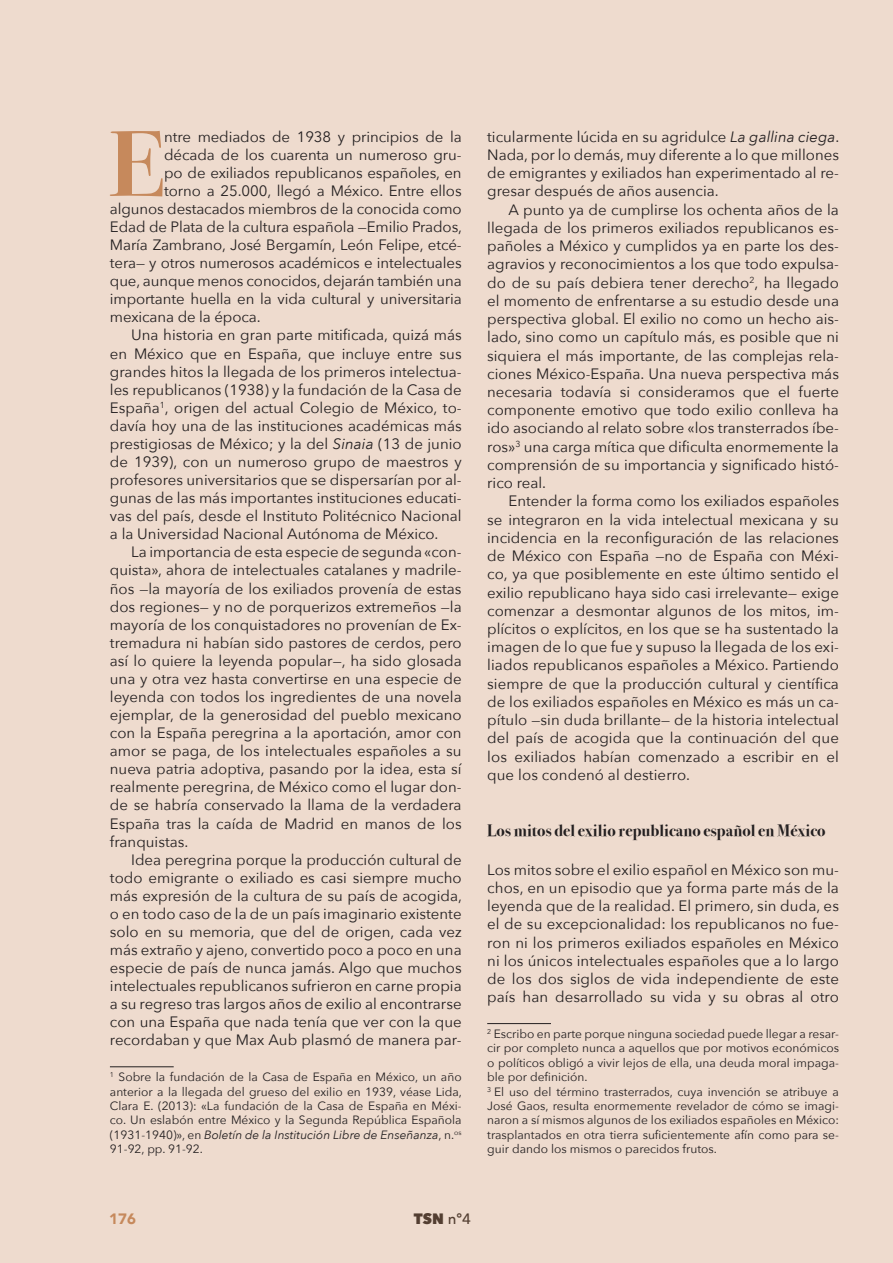
<style>
.page{position:relative;width:893px;height:1263px;background:#eedbce}
.page>*{position:absolute;margin:0;border:0;box-sizing:border-box;transform-origin:0 0}
.t1{font:700 93px "Bodoni Svty Two ITCTT";color:#c6895c}
.Ladillo{font:700 16.5px "Bodoni Svty Two ITCTT";letter-spacing:.005em;color:#231f20}
.t2{font:15px/18.3px "Avenir Next";letter-spacing:-.005em;color:#231f20;text-align:justify}
.t3{font:800 15px "Avenir Next";color:#231f20}
.t4{font:900 15px "Avenir";color:#c6895c}
.Nota_al_pie{font:12px/14.4px "Avenir Next";color:#231f20;text-align:justify}
.s1{font-style:italic}
.s2{font-weight:500}
</style>
<div class="page">
<hr style="left:110px;top:1066px;width:64px;height:1px;background:#231f20">
<hr style="left:487px;top:1023px;width:64px;height:1px;background:#231f20">
<p class="t1" style="left:109px;top:87px;width:57px">E</p>
<p class="t2" style="left:164px;top:127px;width:299px">ntre mediados de 1938 y principios de la</p>
<p class="t2" style="left:164px;top:145px;width:299px">década de los cuarenta un numeroso gru-</p>
<p class="t2" style="left:164px;top:163px;width:299px">po de exiliados republicanos españoles, en</p>
<p class="t2" style="left:164px;top:181px;width:299px">torno a 25.000, llegó a México. Entre ellos</p>
<p class="t2" style="left:110px;top:199px;width:353px">algunos destacados miembros de la conocida como</p>
<p class="t2" style="left:110px;top:217px;width:354px">Edad de Plata de la cultura española —Emilio Prados,</p>
<p class="t2" style="left:110px;top:235px;width:353px">María Zambrano, José Bergamín, León Felipe, etcé-</p>
<p class="t2" style="left:110px;top:253px;width:353px">tera— y otros numerosos académicos e intelectuales</p>
<p class="t2" style="left:110px;top:271px;width:353px">que, aunque menos conocidos, dejarán también una</p>
<p class="t2" style="left:110px;top:289px;width:353px">importante huella en la vida cultural y universitaria</p>
<p class="t2" style="left:110px;top:307px;width:152px">mexicana de la época.</p>
<p class="t2" style="left:110px;top:325px;width:353px;text-indent:21px">Una historia en gran parte mitificada, quizá más en México que en España, que incluye entre sus grandes hitos la llegada de los primeros intelectua&shy;les republicanos (1938) y la fundación de la Casa de España<sup>1</sup>, origen del actual Colegio de México, to&shy;davía hoy una de las instituciones académicas más prestigiosas de México; y la del <span class="s1">Sinaia</span> (13 de junio de 1939), con un numeroso grupo de maestros y profesores universitarios que se dispersarían por al&shy;gunas de las más importantes instituciones educati&shy;vas del país, desde el Instituto Politécnico Nacional a la Universidad Nacional Autónoma de México.</p>
<p class="t2" style="left:110px;top:542px;width:353px;text-indent:21px">La importancia de esta especie de segunda «con&shy;quista», ahora de intelectuales catalanes y madrile&shy;ños —la mayoría de los exiliados provenía de estas dos regiones— y no de porquerizos extremeños —la mayoría de los conquistadores no provenían de Ex&shy;tremadura ni habían sido pastores de cerdos, pero así lo quiere la leyenda popular—, ha sido glosada una y otra vez hasta convertirse en una especie de leyenda con todos los ingredientes de una novela ejemplar, de la generosidad del pueblo mexicano con la España peregrina a la aportación, amor con amor se paga, de los intelectuales españoles a su nueva patria adoptiva, pasando por la idea, esta sí realmente peregrina, de México como el lugar don&shy;de se habría conservado la llama de la verdadera España tras la caída de Madrid en manos de los franquistas.</p>
<p class="t2" style="left:110px;top:850px;width:354px;text-indent:21px">Idea peregrina porque la producción cultural de todo emigrante o exiliado es casi siempre mucho más expresión de la cultura de su país de acogida, o en todo caso de la de un país imaginario existente solo en su memoria, que del de origen, cada vez más extraño y ajeno, convertido poco a poco en una especie de país de nunca jamás. Algo que muchos intelectuales republicanos sufrieron en carne propia a su regreso tras largos años de exilio al encontrarse con una España que nada tenía que ver con la que recordaban y que Max Aub plasmó de manera par-</p>
<p class="Nota_al_pie" style="left:110px;top:1069px;width:354px"><sup>1</sup> Sobre la fundación de la Casa de España en México, un año anterior a la llegada del grueso del exilio en 1939, véase Lida, Clara E. (2013): «La fundación de la Casa de España en Méxi&shy;co. Un eslabón entre México y la Segunda República Española (1931-1940)», en <span class="s1">Boletín de la Institución Libre de Enseñanza</span>, n.<sup>os </sup>91-92, pp. 91-92.</p>
<p class="t2" style="left:487px;top:127px;width:354px">ticularmente lúcida en su agridulce <span class="s1">La gallina ciega</span>.<br>Nada, por lo demás, muy diferente a lo que millones de emigrantes y exiliados han experimentado al re&shy;gresar después de años ausencia.</p>
<p class="t2" style="left:487px;top:200px;width:353px;text-indent:21px">A punto ya de cumplirse los ochenta años de la llegada de los primeros exiliados republicanos es&shy;pañoles a México y cumplidos ya en parte los des&shy;agravios y reconocimientos a los que todo expulsa&shy;do de su país debiera tener derecho<sup>2</sup>, ha llegado el momento de enfrentarse a su estudio desde una perspectiva global. El exilio no como un hecho ais&shy;lado, sino como un capítulo más, es posible que ni siquiera el más importante, de las complejas rela&shy;ciones México-España. Una nueva perspectiva más necesaria todavía si consideramos que el fuerte componente emotivo que todo exilio conlleva ha ido asociando al relato sobre «los transterrados íbe&shy;ros»<sup>3</sup> una carga mítica que dificulta enormemente la comprensión de su importancia y significado histó&shy;rico real.</p>
<p class="t2" style="left:487px;top:491px;width:353px;text-indent:21px">Entender la forma como los exiliados españoles se integraron en la vida intelectual mexicana y su incidencia en la reconfiguración de las relaciones de México con España —no de España con Méxi&shy;co, ya que posiblemente en este último sentido el exilio republicano haya sido casi irrelevante— exige comenzar a desmontar algunos de los mitos, im&shy;plícitos o explícitos, en los que se ha sustentado la imagen de lo que fue y supuso la llegada de los exi&shy;liados republicanos españoles a México. Partiendo siempre de que la producción cultural y científica de los exiliados españoles en México es más un ca&shy;pítulo —sin duda brillante— de la historia intelectual del país de acogida que la continuación del que los exiliados habían comenzado a escribir en el que los condenó al destierro.</p>
<p class="Ladillo" style="left:487px;top:817px;width:340px">Los mitos del exilio republicano español en México</p>
<p class="t2" style="left:487px;top:860px;width:353px">Los mitos sobre el exilio español en México son mu&shy;chos, en un episodio que ya forma parte más de la leyenda que de la realidad. El primero, sin duda, es el de su excepcionalidad: los republicanos no fue&shy;ron ni los primeros exiliados españoles en México ni los únicos intelectuales españoles que a lo largo de los dos siglos de vida independiente de este país han desarrollado su vida y su obras al otro</p>
<p class="Nota_al_pie" style="left:487px;top:1026px;width:353px"><sup>2</sup> Escribo en parte porque ninguna sociedad puede llegar a resar&shy;cir por completo nunca a aquellos que por motivos económicos o políticos obligó a vivir lejos de ella, una deuda moral impaga&shy;ble por definición.</p>
<p class="Nota_al_pie" style="left:487px;top:1084px;width:353px"><sup>3</sup> El uso del término trasterrados, cuya invención se atribuye a José Gaos, resulta enormemente revelador de cómo se imagi&shy;naron a sí mismos algunos de los exiliados españoles en México: trasplantados en otra tierra suficientemente afín como para se&shy;guir dando los mismos o parecidos frutos.</p>
<p class="t4" style="left:109px;top:1206px;width:28px">176</p>
<p class="t3" style="left:414px;top:1209px;width:59px">TSN <span class="s2">nº4</span></p>
</div>
